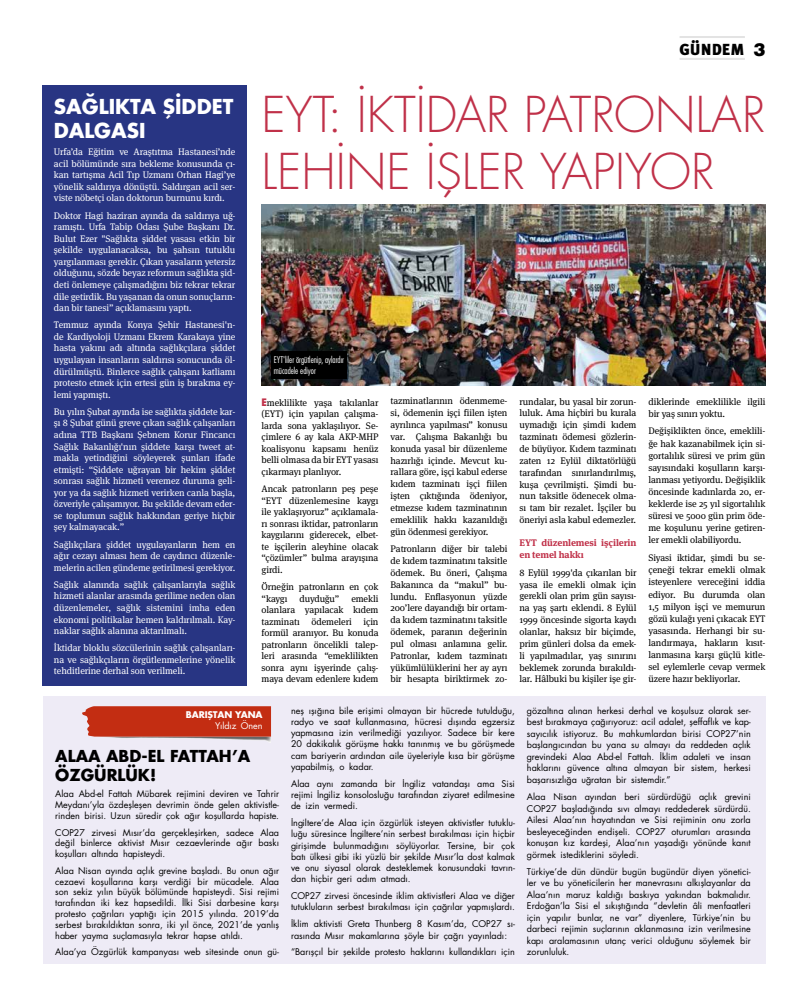
<style>
.page{position:relative;width:808px;height:993px;background:#fff}
.page>*{position:absolute;margin:0;border:0;box-sizing:border-box;transform-origin:0 0}
.t1{font:48px/57.6px "Futura Light Tr";color:#c03149}
.t2{font:20px/24px "Futura Bold Tr";color:#fff}
.t3{font:16px/19.2px "Futura Bold Tr";color:#000}
.t4{font:16px "Meta Black Tr";color:#000}
.t5{font:9.5px/11.8px "Meta Serif Pro";letter-spacing:-.01em;color:#000;text-align:justify}
.t6{font:9.5px/11.5px "Meta Serif Pro";letter-spacing:-.01em;color:#fff;text-align:justify}
.t7{font:700 9.5px/11.8px "Meta Serif Pro";letter-spacing:-.01em;color:#c03149}
.t8{font:9px/11.5px "Futura Book Tr";color:#000;text-align:justify}
.t9{font:9px/10.8px "Futura Cond Light Tr";color:#fff}
.t10{font:9px "Futura Bold Tr";letter-spacing:-.01em;color:#fff}
.t11{font:9px "Futura Book Tr";letter-spacing:-.01em;color:#fff}
.s1{font-family:"Helvetica Black Tr";font-size:18px}
.s2{font-family:"Futura Bold Tr";font-size:10px;color:#c03149}
</style>
<div class="page">
<hr style="left:679px;top:36px;width:66px;height:2px;background:#e3e3e3">
<hr style="left:679px;top:58px;width:66px;height:2px;background:#e3e3e3">
<div style="left:43px;top:696px;width:722px;height:267px;background:#eeebf6"></div>
<img style="left:97px;top:736px;width:174px;height:6px">
<svg style="left:82px;top:706px;width:189px;height:30px;background:#c53a21"></svg>
<div style="left:108px;top:710px;width:154px;height:18px;background:#c32d12"></div>
<div style="left:43px;top:86px;width:204px;height:599px;background:#283583"></div>
<img style="left:261px;top:204px;width:504px;height:182px">
<div style="left:271px;top:351px;width:76px;height:27px;background:#000"></div>
<h2 class="t2" style="left:54px;top:94px;width:181px">SAĞLIKTA ŞİDDET<br>DALGASI</h2>
<p class="t6" style="left:54px;top:146px;width:183px">Urfa’da Eğitim ve Araştıtma Hastanesi’nde acil bölümünde sıra bekleme konusunda çı&shy;kan tartışma Acil Tıp Uzmanı Orhan Hagi’ye yönelik saldırıya dönüştü. Saldırgan acil ser&shy;viste nöbetçi olan doktorun burnunu kırdı.</p>
<p class="t6" style="left:54px;top:209px;width:183px">Doktor Hagi haziran ayında da saldırıya uğ&shy;ramıştı. Urfa Tabip Odası Şube Başkanı Dr.<br>Bulut Ezer "Sağlıkta şiddet yasası etkin bir şekilde uygulanacaksa, bu şahsın tutuklu yargılanması gerekir. Çıkan yasaların yetersiz olduğunu, sözde beyaz reformun sağlıkta şid&shy;deti önlemeye çalışmadığını biz tekrar tekrar dile getirdik. Bu yaşanan da onun sonuçların&shy;dan bir tanesi” açıklamasını yaptı.</p>
<p class="t6" style="left:54px;top:318px;width:183px">Temmuz ayında Konya Şehir Hastanesi'n&shy;de Kardiyoloji Uzmanı Ekrem Karakaya yine hasta yakını adı altında sağlıkçılara şiddet uygulayan insanların saldırısı sonucunda öl&shy;dürülmüştü. Binlerce sağlık çalışanı katliamı protesto etmek için ertesi gün iş bırakma ey&shy;lemi yapmıştı.</p>
<p class="t6" style="left:54px;top:405px;width:183px">Bu yılın Şubat ayında ise sağlıkta şiddete kar&shy;şı 8 Şubat günü greve çıkan sağlık çalışanları adına TTB Başkanı Şebnem Korur Fincancı Sağlık Bakanlığı'nın şiddete karşı tweet at&shy;makla yetindiğini söyleyerek şunları ifade etmişti: “Şiddete uğrayan bir hekim şiddet sonrası sağlık hizmeti veremez duruma geli&shy;yor ya da sağlık hizmeti verirken canla başla, özveriyle çalışamıyor. Bu şekilde devam eder&shy;se toplumun sağlık hakkından geriye hiçbir şey kalmayacak.”</p>
<p class="t6" style="left:54px;top:538px;width:183px">Sağlıkçılara şiddet uygulayanların hem en ağır cezayı alması hem de caydırıcı düzenle&shy;melerin acilen gündeme getirilmesi gerekiyor.</p>
<p class="t6" style="left:54px;top:578px;width:183px">Sağlık alanında sağlık çalışanlarıyla sağlık hizmeti alanlar arasında gerilime neden olan düzenlemeler, sağlık sistemini imha eden ekonomi politikalar hemen kaldırılmalı. Kay&shy;naklar sağlık alanına aktarılmalı.</p>
<p class="t6" style="left:54px;top:641px;width:183px">İktidar bloklu sözcülerinin sağlık çalışanları&shy;na ve sağlıkçıların örgütlenmelerine yönelik tehditlerine derhal son verilmeli.</p>
<h3 class="t4" style="left:679px;top:40px;width:87px">GÜNDEM <span class="s1">3</span></h3>
<h1 class="t1" style="left:261px;top:86px;width:505px">EYT: İKTİDAR PATRONLAR<br>LEHİNE İŞLER YAPIYOR</h1>
<p class="t9" style="left:274px;top:354px;width:72px">EYT'liler örgütlenip, aylardır mücadele ediyor</p>
<p class="t5" style="left:261px;top:396px;width:118px;line-height:11.5px"><span class="s2">E</span>meklilikte yaşa takılanlar (EYT) için yapılan çalışma&shy;larda sona yaklaşılıyor. Se&shy;çimlere 6 ay kala AKP-MHP koalisyonu kapsamı henüz belli olmasa da bir EYT yasası çıkarmayı planlıyor.</p>
<p class="t5" style="left:261px;top:482px;width:118px;line-height:11.5px">Ancak patronların peş peşe “EYT düzenlemesine kaygı ile yaklaşıyoruz” açıklamala&shy;rı sonrası iktidar, patronların kaygılarını giderecek, elbet&shy;te işçilerin aleyhine olacak “çözümler” bulma arayışına girdi.</p>
<p class="t5" style="left:261px;top:580px;width:118px;line-height:11.5px">Örneğin patronların en çok “kaygı</p>
<p class="t5" style="left:261px;top:591px;width:118px;line-height:11.5px;text-indent:90px">emekli olanlara yapılacak kıdem tazminatı ödemeleri için formül aranıyor. Bu konuda patronların öncelikli talep&shy;leri arasında “emeklilikten sonra aynı işyerinde çalış&shy;maya devam edenlere kıdem</p>
<p class="t5" style="left:300px;top:591px;width:41px">duyduğu”</p>
<p class="t5" style="left:390px;top:394px;width:118px">tazminatlarının ödenmeme&shy;si, ödemenin işçi fiilen işten ayrılınca yapılması” konusu var. Çalışma Bakanlığı bu konuda yasal bir düzenleme hazırlığı içinde. Mevcut ku&shy;rallara göre, işçi kabul ederse kıdem tazminatı işçi fiilen işten çıktığında ödeniyor, etmezse kıdem tazminatının emeklilik hakkı kazanıldığı gün ödenmesi gerekiyor.</p>
<p class="t5" style="left:390px;top:542px;width:118px">Patronların diğer bir talebi de kıdem tazminatını taksitle ödemek. Bu öneri, Çalışma Bakanınca da “makul” bu&shy;lundu. Enflasyonun yüzde 200’lere dayandığı bir ortam&shy;da kıdem tazminatını taksitle ödemek, paranın değerinin pul olması anlamına gelir.<br>Patronlar, kıdem tazminatı yükümlülüklerini her ay ayrı bir hesapta biriktirmek zo-</p>
<p class="t5" style="left:519px;top:394px;width:118px">rundalar, bu yasal bir zorun&shy;luluk. Ama hiçbiri bu kurala uymadığı için şimdi kıdem tazminatı ödemesi gözlerin&shy;de büyüyor. Kıdem tazminatı zaten 12 Eylül diktatörlüğü tarafından sınırlandırılmış, kuşa çevrilmişti. Şimdi bu&shy;nun taksitle ödenecek olma&shy;sı tam bir rezalet. İşçiler bu öneriyi asla kabul edemezler.</p>
<p class="t7" style="left:519px;top:536px;width:118px">EYT düzenlemesi işçilerin en temel hakkı</p>
<p class="t5" style="left:519px;top:566px;width:118px">8 Eylül 1999'da çıkarılan bir yasa ile emekli olmak için gerekli olan prim gün sayısı&shy;na yaş şartı eklendi. 8 Eylül 1999 öncesinde sigorta kaydı olanlar, haksız bir biçimde, prim günleri dolsa da emek&shy;li yapılmadılar, yaş sınırını beklemek zorunda bırakıldı&shy;lar. Hâlbuki bu kişiler işe gir-</p>
<p class="t5" style="left:648px;top:394px;width:118px;line-height:12.1px">diklerinde emeklilikle ilgili bir yaş sınırı yoktu.</p>
<p class="t5" style="left:648px;top:424px;width:118px;line-height:12.1px">Değişiklikten önce, emeklili&shy;ğe hak kazanabilmek için si&shy;gortalılık süresi ve prim gün sayısındaki koşulların karşı&shy;lanması yetiyordu. Değişiklik öncesinde kadınlarda 20, er&shy;keklerde ise 25 yıl sigortalılık süresi ve 5000 gün prim öde&shy;me koşulunu yerine getiren&shy;ler emekli olabiliyordu.</p>
<p class="t5" style="left:648px;top:551px;width:118px;line-height:12.1px">Siyasi iktidar, şimdi bu se&shy;çeneği tekrar emekli olmak isteyenlere vereceğini iddia ediyor. Bu durumda olan 1,5 milyon işçi ve memurun gözü kulağı yeni çıkacak EYT yasasında. Herhangi bir su&shy;landırmaya, hakların kısıt&shy;lanmasına karşı güçlü kitle&shy;sel eylemlerle cevap vermek üzere hazır bekliyorlar.</p>
<p class="t10" style="left:186px;top:708px;width:78px">BARIŞTAN YANA</p>
<p class="t11" style="left:215px;top:719px;width:49px">Yıldız Önen</p>
<h3 class="t3" style="left:55px;top:745px;width:196px">ALAA ABD-EL FATTAH’A<br>ÖZGÜRLÜK!</h3>
<p class="t8" style="left:55px;top:788px;width:225px;line-height:10.8px">Alaa Abd-el Fattah Mübarek rejimini deviren ve Tahrir Meydanı’yla özdeşleşen devrimin önde gelen aktivistle&shy;rinden birisi. Uzun süredir çok ağır koşullarda hapiste.</p>
<p class="t8" style="left:55px;top:826px;width:225px;line-height:10.8px">COP27 zirvesi Mısır’da gerçekleşirken, sadece Alaa değil binlerce aktivist Mısır cezaevlerinde ağır baskı koşulları altında hapisteydi.</p>
<p class="t8" style="left:55px;top:864px;width:225px;line-height:10.8px">Alaa Nisan ayında açlık grevine başladı. Bu onun ağır cezaevi koşullarına karşı verdiği bir mücadele. Alaa son sekiz yılın büyük bölümünde hapisteydi. Sisi rejimi tarafından iki kez hapsedildi. İlki Sisi darbesine karşı protesto çağrıları yaptığı için 2015 yılında. 2019’da serbest bırakıldıktan sonra, iki yıl önce, 2021’de yanlış haber yayma suçlamasıyla tekrar hapse atıldı.</p>
<p class="t8" style="left:55px;top:945px;width:225px">Alaa’ya Özgürlük kampanyası web sitesinde onun gü-</p>
<p class="t8" style="left:291px;top:704px;width:225px;line-height:11.2px">neş ışığına bile erişimi olmayan bir hücrede tutulduğu, radyo ve saat kullanmasına, hücresi dışında egzersiz yapmasına izin verilmediği yazılıyor. Sadece bir kere 20 dakikalık görüşme hakkı tanınmış ve bu görüşmede cam bariyerin ardından aile üyeleriyle kısa bir görüşme yapabilmiş, o kadar.</p>
<p class="t8" style="left:291px;top:777px;width:225px;line-height:11.2px">Alaa aynı zamanda bir İngiliz vatandaşı ama Sisi rejimi İngiliz konsolosluğu tarafından ziyaret edilmesine de izin vermedi.</p>
<p class="t8" style="left:291px;top:816px;width:225px;line-height:11.2px">İngiltere’de Alaa için özgürlük isteyen aktivistler tutuklu&shy;luğu süresince İngiltere’nin serbest bırakılması için hiçbir girişimde bulunmadığını söylüyorlar. Tersine, bir çok batı ülkesi gibi iki yüzlü bir şekilde Mısır’la dost kalmak ve onu siyasal olarak desteklemek konusundaki tavrın&shy;dan hiçbir geri adım atmadı.</p>
<p class="t8" style="left:291px;top:889px;width:225px;line-height:11.2px">COP27 zirvesi öncesinde iklim aktivistleri Alaa ve diğer tutukluların serbest bırakılması için çağrılar yapmışlardı.</p>
<p class="t8" style="left:291px;top:917px;width:225px;line-height:11.2px">İklim aktivisti Greta Thunberg 8 Kasım’da, COP27 sı&shy;rasında Mısır makamlarına şöyle bir çağrı yayınladı:</p>
<p class="t8" style="left:291px;top:945px;width:225px">“Barışçıl bir şekilde protesto haklarını kullandıkları için</p>
<p class="t8" style="left:527px;top:704px;width:225px">gözaltına alınan herkesi derhal ve koşulsuz olarak ser&shy;best bırakmaya çağırıyoruz: acil adalet, şeffaflık ve kap&shy;sayıcılık istiyoruz. Bu mahkumlardan birisi COP27’nin başlangıcından bu yana su almayı da reddeden açlık grevindeki Alaa Abd-el Fattah. İklim adaleti ve insan haklarını güvence altına almayan bir sistem, herkesi başarısızlığa uğratan bir sistemdir.”</p>
<p class="t8" style="left:527px;top:790px;width:225px">Alaa Nisan ayından beri sürdürdüğü açlık grevini COP27 başladığında sıvı almayı reddederek sürdürdü.<br>Ailesi Alaa’nın hayatından ve Sisi rejiminin onu zorla besleyeceğinden endişeli. COP27 oturumları arasında konuşan kız kardeşi, Alaa’nın yaşadığı yönünde kanıt görmek istediklerini söyledi.</p>
<p class="t8" style="left:527px;top:865px;width:225px">Türkiye’de dün dündür bugün bugündür diyen yönetici&shy;ler ve bu yöneticilerin her manevrasını alkışlayanlar da Alaa’nın maruz kaldığı baskıya yakından bakmalıdır.<br>Erdoğan’la Sisi el sıkıştığında “devletin âli menfaatleri için yapılır bunlar, ne var” diyenlere, Türkiye’nin bu darbeci rejimin suçlarının aklanmasına izin verilmesine kapı aralamasının utanç verici olduğunu söylemek bir zorunluluk.</p>
</div>
